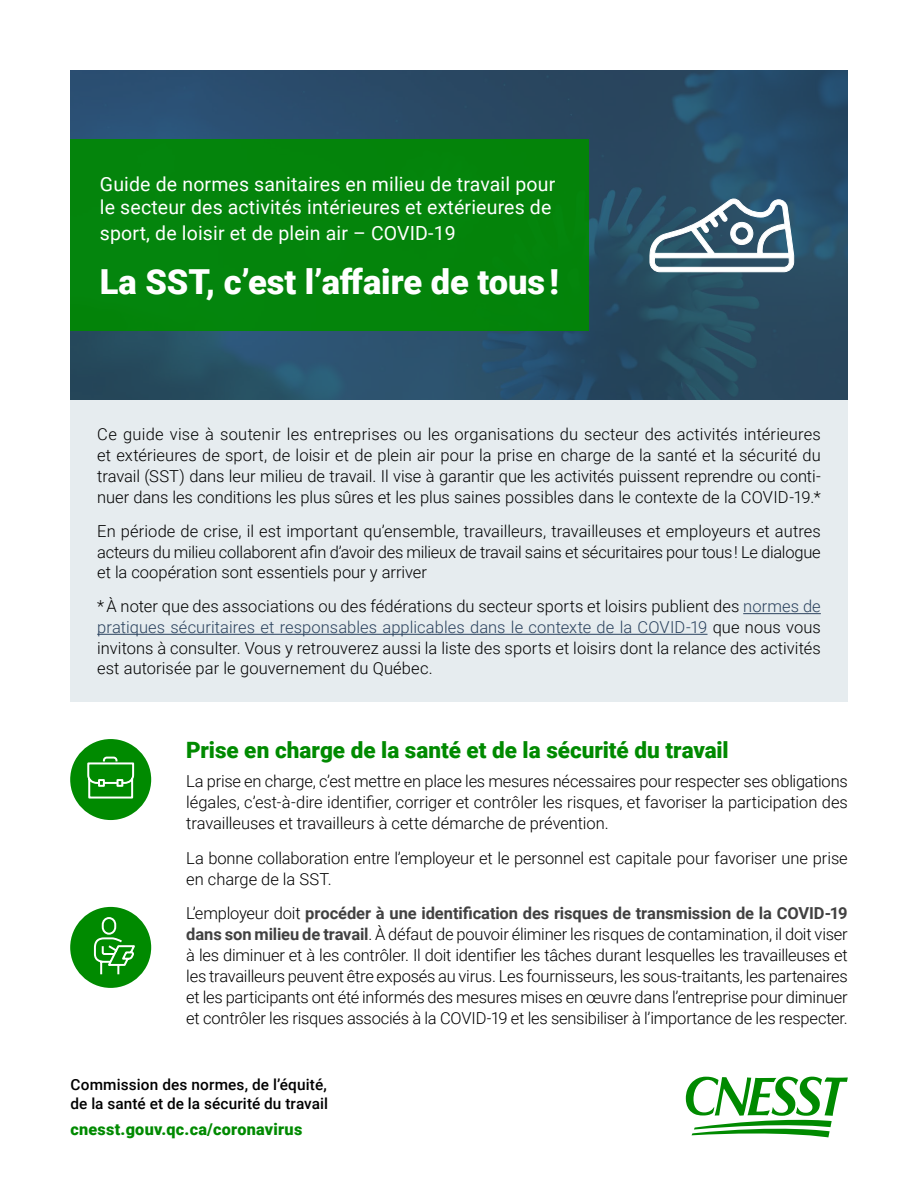
<style>
.page{position:relative;width:918px;height:1188px;background:#fff}
.page>*{position:absolute;margin:0;border:0;box-sizing:border-box;transform-origin:0 0}
.Titre__H1{font:900 34.5px "Roboto";color:#fff}
.Sous-titre__H2{font:900 22.5px "Roboto";color:#008a00}
.Surtitre__H1{font:19.5px/23.4px "Roboto";letter-spacing:.01em;color:#fff}
.Texte_courant__P{font:300 16.5px/21px "Roboto";letter-spacing:-.005em;color:#000;text-align:justify}
.t1{font:900 16.2px "Roboto";letter-spacing:.015em;color:#008a00}
.t2{font:500 15.3px "Roboto";letter-spacing:.01em;color:#000}
.s1{color:#2b425e}
.s2{font-weight:700;color:#414141}
</style>
<div class="page">
<img style="left:70px;top:70px;width:778px;height:331px">
<div style="left:70px;top:140px;width:519px;height:191px;background:#04840b"></div>
<svg style="left:650px;top:199px;width:144px;height:73px"></svg>
<div style="left:70px;top:401px;width:778px;height:301px;background:#e6ecef"></div>
<hr style="left:743px;top:613px;width:78px;height:1px;background:#2b425e">
<hr style="left:97px;top:634px;width:611px;height:1px;background:#2b425e">
<div style="left:70px;top:739px;width:81px;height:81px;background:#008a00;border-radius:50%"></div>
<svg style="left:87px;top:756px;width:48px;height:43px"></svg>
<div style="left:70px;top:907px;width:81px;height:81px;background:#008a00;border-radius:50%"></div>
<div style="left:102px;top:917px;width:14px;height:18px;border:2px solid #fff;border-radius:6px"></div>
<svg style="left:93px;top:937px;width:42px;height:38px"></svg>
<svg style="left:686px;top:1077px;width:162px;height:60px"></svg>
<h1 class="Surtitre__H1" style="left:100px;top:172px;width:457px">Guide de normes sanitaires en milieu de travail pour le secteur des activités intérieures et extérieures de</h1>
<h1 class="Surtitre__H1" style="left:100px;top:221px;width:357px">sport, de loisir et de plein air – COVID-19</h1>
<h1 class="Titre__H1" style="left:100px;top:258px;width:461px">La SST, c’est l’affaire de tous !</h1>
<p class="Texte_courant__P" style="left:97px;top:423px;width:725px">Ce guide vise à soutenir les entreprises ou les organisations du secteur des activités intérieures et extérieures de sport, de loisir et de plein air pour la prise en charge de la santé et la sécurité du travail (SST) dans leur milieu de travail. Il vise à garantir que les activités puissent reprendre ou conti&shy;nuer dans les conditions les plus sûres et les plus saines possibles dans le contexte de la COVID-19.*</p>
<p class="Texte_courant__P" style="left:97px;top:520px;width:725px">En période de crise, il est important qu’ensemble, travailleurs, travailleuses et employeurs et autres acteurs du milieu collaborent afin d’avoir des milieux de travail sains et sécuritaires pour tous ! Le dialogue et la coopération sont essentiels pour y arriver</p>
<p class="Texte_courant__P" style="left:97px;top:596px;width:725px">* À noter que des associations ou des fédérations du secteur sports et loisirs publient des <span class="s1">normes de pratiques sécuritaires et responsables applicables dans le contexte de la COVID-19</span> que nous vous invitons à consulter. Vous y retrouverez aussi la liste des sports et loisirs dont la relance des activités est autorisée par le gouvernement du Québec.</p>
<h2 class="Sous-titre__H2" style="left:186px;top:734px;width:544px">Prise en charge de la santé et de la sécurité du travail</h2>
<p class="Texte_courant__P" style="left:186px;top:770px;width:663px">La prise en charge, c’est mettre en place les mesures nécessaires pour respecter ses obligations légales, c’est-à-dire identifier, corriger et contrôler les risques, et favoriser la participation des travailleuses et travailleurs à cette démarche de prévention.</p>
<p class="Texte_courant__P" style="left:186px;top:847px;width:663px">La bonne collaboration entre l’employeur et le personnel est capitale pour favoriser une prise en charge de la SST.</p>
<p class="Texte_courant__P" style="left:186px;top:902px;width:663px">L’employeur doit <span class="s2">procéder à une identification des risques de transmission de la COVID-19 dans son milieu de travail</span>. À défaut de pouvoir éliminer les risques de contamination, il doit viser à les diminuer et à les contrôler. Il doit identifier les tâches durant lesquelles les travailleuses et les travailleurs peuvent être exposés au virus. Les fournisseurs, les sous-traitants, les partenaires et les participants ont été informés des mesures mises en œuvre dans l’entreprise pour diminuer et contrôler les risques associés à la COVID-19 et les sensibiliser à l’importance de les respecter.</p>
<p class="t2" style="left:70px;top:1073px;width:258px">Commission des normes, de l’équité,</p>
<p class="t2" style="left:70px;top:1093px;width:259px">de la santé et de la sécurité du travail</p>
<p class="t1" style="left:70px;top:1117px;width:233px">cnesst.gouv.qc.ca/coronavirus</p>
</div>
